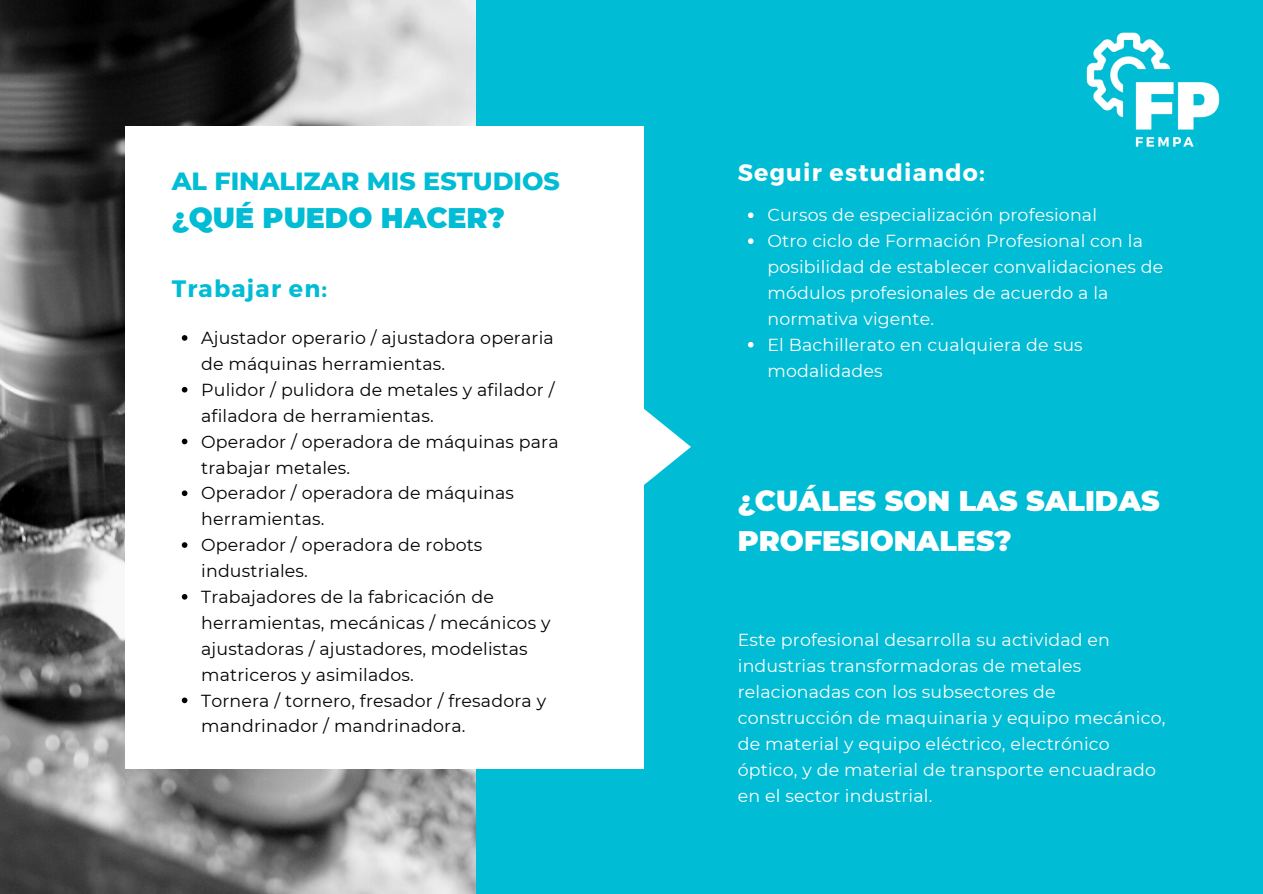
<style>
.page{position:relative;width:1263px;height:894px;background:#fff}
.page>*{position:absolute;margin:0;border:0;box-sizing:border-box;transform-origin:0 0}
.t1{font:900 28.35px/39.3px "Montserrat";color:#fff}
.t2{font:900 28.35px "Montserrat";color:#00bcd4}
.t3{font:800 25.35px "Montserrat";color:#00bcd4}
.t4{font:700 23.7px "Montserrat";letter-spacing:.05em;color:#fff}
.t5{font:700 23.7px "Montserrat";letter-spacing:.05em;color:#00bcd4}
.t6{font:17.4px/25.8px "Montserrat";letter-spacing:.01em;color:#fff}
.t7{font:17.4px/25.8px "Montserrat";letter-spacing:.01em;color:#020301}
</style>
<div class="page">
<div style="left:0;top:0;width:1263px;height:893px;background:#00bcd4"></div>
<img style="left:0;top:0;width:476px;height:893px">
<div style="left:125px;top:126px;width:519px;height:642px;background:#fff"></div>
<svg style="left:644px;top:409px;width:47px;height:76px"></svg>
<svg style="left:182px;top:335px;width:5px;height:5px"></svg>
<svg style="left:182px;top:387px;width:5px;height:5px"></svg>
<svg style="left:182px;top:438px;width:5px;height:6px"></svg>
<svg style="left:182px;top:490px;width:5px;height:6px"></svg>
<svg style="left:182px;top:542px;width:5px;height:5px"></svg>
<svg style="left:182px;top:594px;width:5px;height:5px"></svg>
<svg style="left:182px;top:697px;width:5px;height:6px"></svg>
<img style="left:1086px;top:32px;width:134px;height:115px">
<svg style="left:748px;top:212px;width:6px;height:6px"></svg>
<svg style="left:748px;top:238px;width:6px;height:6px"></svg>
<svg style="left:748px;top:342px;width:6px;height:5px"></svg>
<p class="t3" style="left:172px;top:165px;width:390px">AL FINALIZAR MIS ESTUDIOS</p>
<p class="t2" style="left:172px;top:200px;width:335px">¿QUÉ PUEDO HACER?</p>
<p class="t5" style="left:172px;top:273px;width:157px">Trabajar en:</p>
<p class="t7" style="left:201px;top:325px;width:354px">Ajustador operario / ajustadora operaria de máquinas herramientas.</p>
<p class="t7" style="left:201px;top:376px;width:355px">Pulidor / pulidora de metales y afilador / afiladora de herramientas.</p>
<p class="t7" style="left:201px;top:428px;width:359px">Operador / operadora de máquinas para trabajar metales.</p>
<p class="t7" style="left:201px;top:480px;width:314px">Operador / operadora de máquinas herramientas.</p>
<p class="t7" style="left:201px;top:532px;width:283px">Operador / operadora de robots industriales.</p>
<p class="t7" style="left:201px;top:583px;width:351px">Trabajadores de la fabricación de herramientas, mecánicas / mecánicos y ajustadoras / ajustadores, modelistas matriceros y asimilados.</p>
<p class="t7" style="left:201px;top:687px;width:346px">Tornera / tornero, fresador / fresadora y mandrinador / mandrinadora.</p>
<p class="t4" style="left:738px;top:157px;width:248px">Seguir estudiando:</p>
<p class="t6" style="left:767px;top:202px;width:331px">Cursos de especialización profesional</p>
<p class="t6" style="left:767px;top:228px;width:397px">Otro ciclo de Formación Profesional con la posibilidad de establecer convalidaciones de módulos profesionales de acuerdo a la normativa vigente.</p>
<p class="t6" style="left:767px;top:331px;width:317px">El Bachillerato en cualquiera de sus modalidades</p>
<p class="t1" style="left:738px;top:481px;width:423px">¿CUÁLES SON LAS SALIDAS<br>PROFESIONALES?</p>
<p class="t6" style="left:738px;top:627px;width:429px">Este profesional desarrolla su actividad en industrias transformadoras de metales relacionadas con los subsectores de construcción de maquinaria y equipo mecánico, de material y equipo eléctrico, electrónico óptico, y de material de transporte encuadrado en el sector industrial.</p>
</div>
